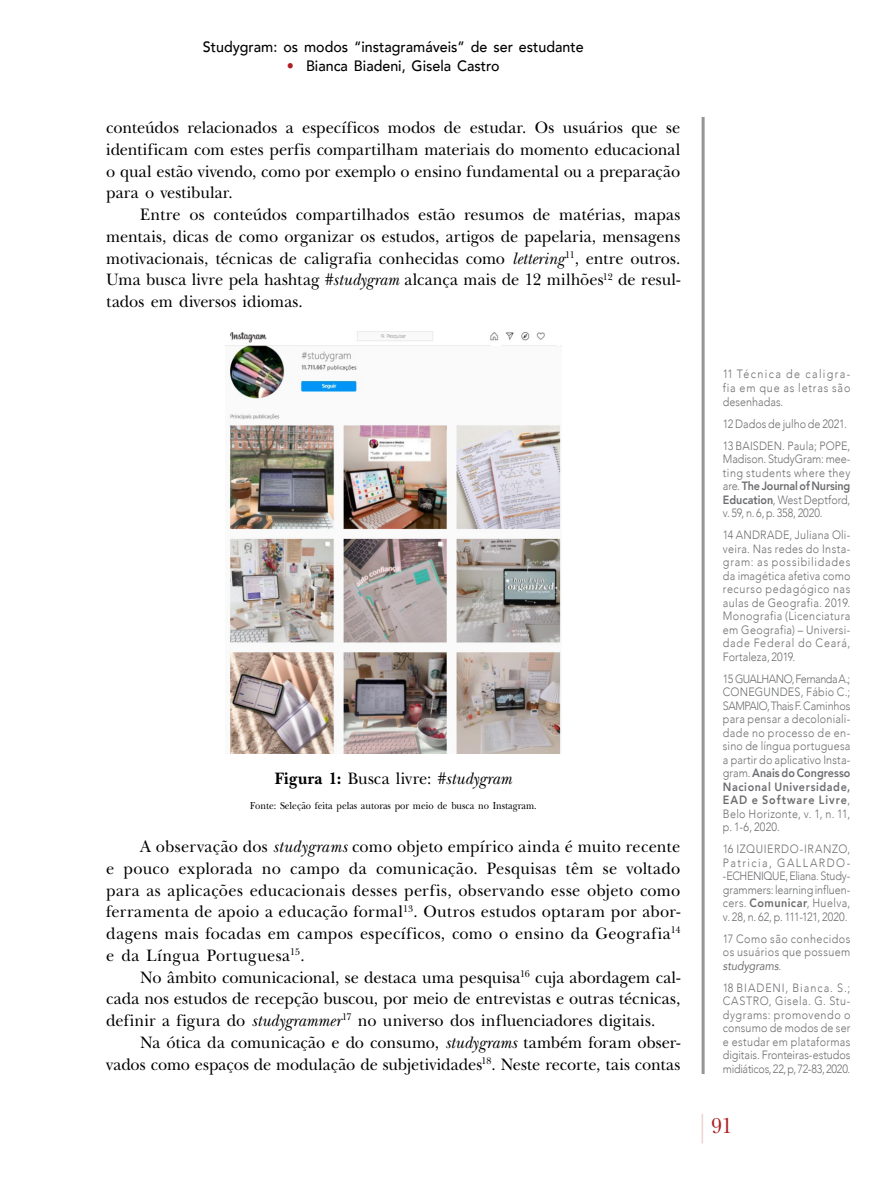
<style>
.page{position:relative;width:893px;height:1191px;background:#fff}
.page>*{position:absolute;margin:0;border:0;box-sizing:border-box;transform-origin:0 0}
.t1{font:22.5px "New Baskerville Std";color:#ae1f24;scale:.9 1}
.t2{font:17.25px/21.8px "New Baskerville Std";letter-spacing:.005em;color:#000;text-align:justify;scale:.95 1}
.t3{font:500 15px "Avenir";color:#000;scale:.95 1}
.t4{font:300 12px/13.5px "Avenir";letter-spacing:.01em;color:#6d6e71;text-align:justify;scale:.9 1}
.t5{font:10.5px "New Baskerville Std";color:#000;scale:.9 1}
.s1{color:#ae1f24}
.s2{font-style:italic}
.s3{font-weight:700}
.s4{font-weight:800}
.s5{font-weight:400;font-style:italic}
</style>
<div class="page">
<hr style="left:702px;top:117px;width:3px;height:957px;background:#939598">
<hr style="left:702px;top:1113px;width:1px;height:30px;background:#efd2d3">
<img style="left:225px;top:331px;width:336px;height:422px">
<p class="t3" style="left:203px;top:33px;width:402px">Studygram: os modos “instagramáveis” de ser estudante</p>
<p class="t3" style="left:287px;top:53px;width:225px"><span class="s1">•</span> Bianca Biadeni, Gisela Castro</p>
<p class="t2" style="left:106px;top:117px;width:606px">conteúdos relacionados a específicos modos de estudar. Os usuários que se identificam com estes perfis compartilham materiais do momento educacional o qual estão vivendo, como por exemplo o ensino fundamental ou a preparação para o vestibular.</p>
<p class="t2" style="left:106px;top:204px;width:606px;text-indent:34px">Entre os conteúdos compartilhados estão resumos de matérias, mapas mentais, dicas de como organizar os estudos, artigos de papelaria, mensagens motivacionais, técnicas de caligrafia conhecidas como <span class="s2">lettering</span><sup>11</sup>, entre outros.<br>Uma busca livre pela hashtag #<span class="s2">studygram</span> alcança mais de 12 milhões<sup>12</sup> de resul&shy;tados em diversos idiomas.</p>
<p class="t2" style="left:275px;top:768px;width:251px"><span class="s3">Figura 1:</span> Busca livre: #<span class="s2">studygram</span></p>
<p class="t5" style="left:250px;top:799px;width:320px">Fonte: Seleção feita pelas autoras por meio de busca no Instagram.</p>
<p class="t2" style="left:106px;top:835px;width:606px;text-indent:34px">A observação dos <span class="s2">studygrams</span> como objeto empírico ainda é muito recente e pouco explorada no campo da comunicação. Pesquisas têm se voltado para as aplicações educacionais desses perfis, observando esse objeto como ferramenta de apoio a educação formal<sup>13</sup>. Outros estudos optaram por abor&shy;dagens mais focadas em campos específicos, como o ensino da Geografia<sup>14 </sup>e da Língua Portuguesa<sup>15</sup>.</p>
<p class="t2" style="left:106px;top:966px;width:606px;text-indent:34px">No âmbito comunicacional, se destaca uma pesquisa<sup>16</sup> cuja abordagem cal&shy;cada nos estudos de recepção buscou, por meio de entrevistas e outras técnicas, definir a figura do <span class="s2">studygrammer</span><sup>17</sup> no universo dos influenciadores digitais.</p>
<p class="t2" style="left:106px;top:1031px;width:606px;text-align:right">Na ótica da comunicação e do consumo, <span class="s2">studygrams</span> também foram obser&shy;vados como espaços de modulação de subjetividades<sup>18</sup>. Neste recorte, tais contas</p>
<p class="t4" style="left:723px;top:367px;width:143px">11 Técnica de caligra&shy;fia em que as letras são desenhadas.</p>
<p class="t4" style="left:723px;top:412px;width:143px;line-height:22px">12 Dados de julho de 2021.<br>13 BAISDEN. Paula; POPE,</p>
<p class="t4" style="left:723px;top:452px;width:143px">Madison. StudyGram: mee&shy;ting students where they are. <span class="s4">The Journal of Nursing Education</span>, West Deptford, v. 59, n. 6, p. 358, 2020.</p>
<p class="t4" style="left:723px;top:528px;width:143px">14 ANDRADE, Juliana Oli&shy;veira. Nas redes do Insta&shy;gram: as possibilidades da imagética afetiva como recurso pedagógico nas aulas de Geografia. 2019.<br>Monografia (Licenciatura em Geografia) – Universi&shy;dade Federal do Ceará, Fortaleza, 2019.</p>
<p class="t4" style="left:723px;top:672px;width:143px">15 GUALHANO, Fernanda A.; CONEGUNDES, Fábio C.; SAMPAIO, Thais F. Caminhos para pensar a decoloniali&shy;dade no processo de en&shy;sino de língua portuguesa a partir do aplicativo Insta&shy;gram. <span class="s4">Anais do Congresso Nacional Universidade, EAD e Software Livre</span>, Belo Horizonte, v. 1, n. 11, p. 1-6, 2020.</p>
<p class="t4" style="left:723px;top:842px;width:143px">16 IZQUIERDO-IRANZO, Patricia, GALLARDO--ECHENIQUE, Eliana. Study&shy;grammers: learning influen&shy;cers. <span class="s4">Comunicar</span>, Huelva, v. 28, n. 62, p. 111-121, 2020.</p>
<p class="t4" style="left:723px;top:932px;width:143px">17 Como são conhecidos os usuários que possuem <span class="s5">studygrams</span>.</p>
<p class="t4" style="left:723px;top:981px;width:143px">18 BIADENI, Bianca. S.; CASTRO, Gisela. G. Stu&shy;dygrams: promovendo o consumo de modos de ser e estudar em plataformas digitais. Fronteiras-estudos midiáticos,22, p, 72-83, 2020.</p>
<h1 class="t1" style="left:711px;top:1113px;width:25px">91</h1>
</div>
